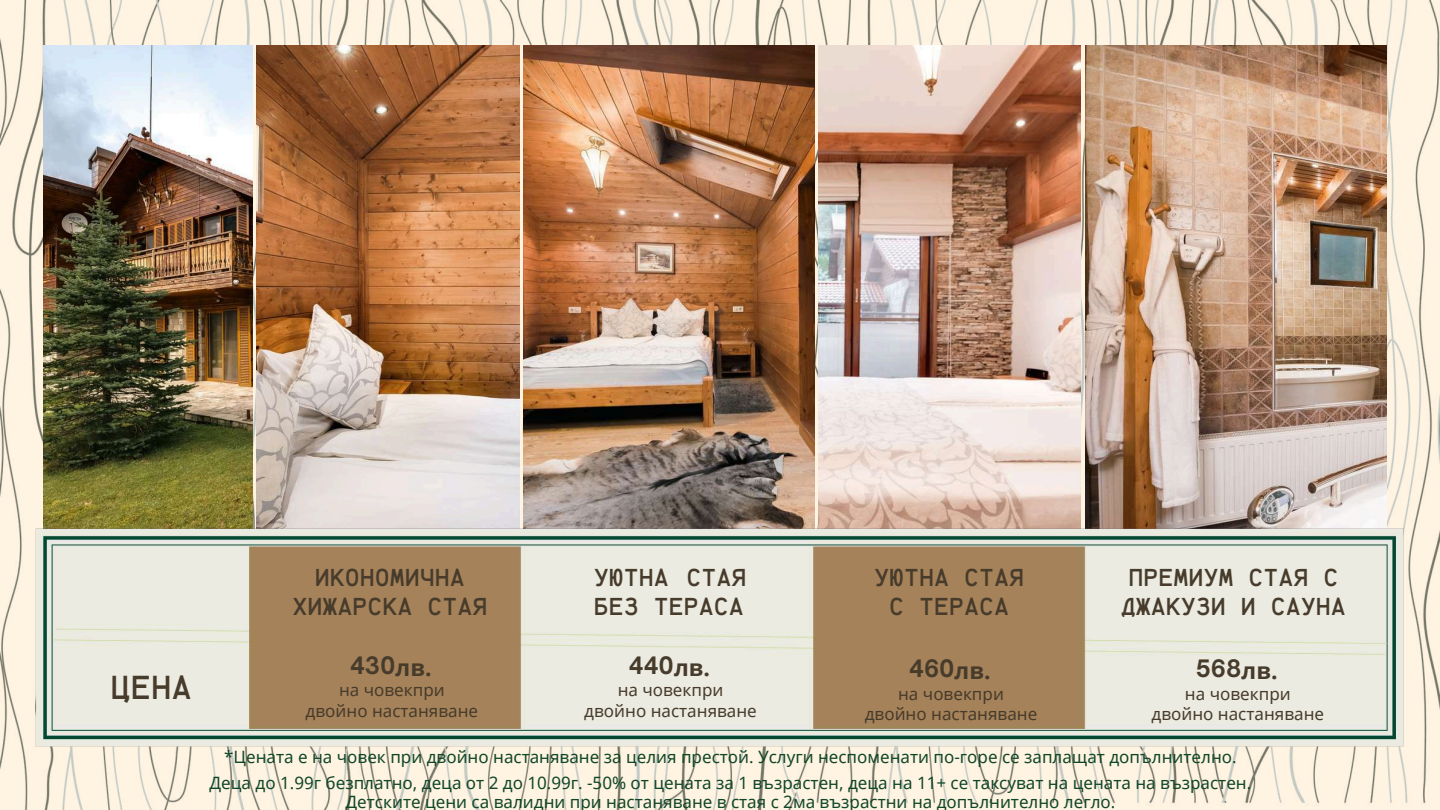
<style>
.page{position:relative;width:1440px;height:810px;background:#fff}
.page>*{position:absolute;margin:0;border:0;box-sizing:border-box;transform-origin:0 0}
.t1{font:34px "Anka Coder b";color:#473b2b}
.t2{font:25px/28.5px "Anka Coder b";color:#473b2b;text-align:center}
.t3{font:700 23px "Open Sauce One";color:#473b2b}
.t4{font:17px/25.5px "Noto Sans";color:#104728;text-align:center}
.t5{font:17px/20.2px "Noto Sans";color:#473b2b;text-align:center}
.s1{font-family:"Noto Sans"}
</style>
<div class="page">
<img style="left:0;top:0;width:1440px;height:810px">
<img style="left:257px;top:45px;width:262px;height:503px">
<img style="left:524px;top:45px;width:290px;height:499px">
<img style="left:818px;top:45px;width:263px;height:518px">
<img style="left:1085px;top:45px;width:302px;height:564px">
<img style="left:44px;top:45px;width:208px;height:551px">
<h1 class="t1" style="left:110px;top:669px;width:83px">ЦЕНА</h1>
<h2 class="t2" style="left:292px;top:565px;width:196px">ИКОНОМИЧНА<br>ХИЖАРСКА СТАЯ</h2>
<h2 class="t2" style="left:594px;top:565px;width:154px;text-align:left">УЮТНА СТАЯ<br>БЕЗ ТЕРАСА</h2>
<h2 class="t2" style="left:874px;top:565px;width:151px">УЮТНА СТАЯ<br>С ТЕРАСА</h2>
<h2 class="t2" style="left:1121px;top:565px;width:226px">ПРЕМИУМ СТАЯ С<br>ДЖАКУЗИ И САУНА</h2>
<h3 class="t3" style="left:350px;top:651px;width:83px">430<span class="s1">лв.</span></h3>
<h3 class="t3" style="left:629px;top:651px;width:83px">440<span class="s1">лв.</span></h3>
<h3 class="t3" style="left:909px;top:654px;width:83px">460<span class="s1">лв.</span></h3>
<h3 class="t3" style="left:1196px;top:654px;width:83px">568<span class="s1">лв.</span></h3>
<p class="t5" style="left:306px;top:680px;width:174px">на човекпри<br>двойно настаняване</p>
<p class="t5" style="left:584px;top:680px;width:174px">на човекпри<br>двойно настаняване</p>
<p class="t5" style="left:865px;top:683px;width:174px">на човекпри<br>двойно настаняване</p>
<p class="t5" style="left:1152px;top:683px;width:174px">на човекпри<br>двойно настаняване</p>
<p class="t4" style="left:210px;top:744px;width:1043px">*Цената е на човек при двойно настаняване за целия престой. Услуги неспоменати по-горе се заплащат допълнително.<br>Деца до 1.99г безплатно, деца от 2 до 10.99г. -50% от цената за 1 възрастен, деца на 11+ се таксуват на цената на възрастен.</p>
<p class="t4" style="left:346px;top:789px;width:771px">Детските цени са валидни при настаняване в стая с 2ма възрастни на допълнително легло.</p>
</div>
